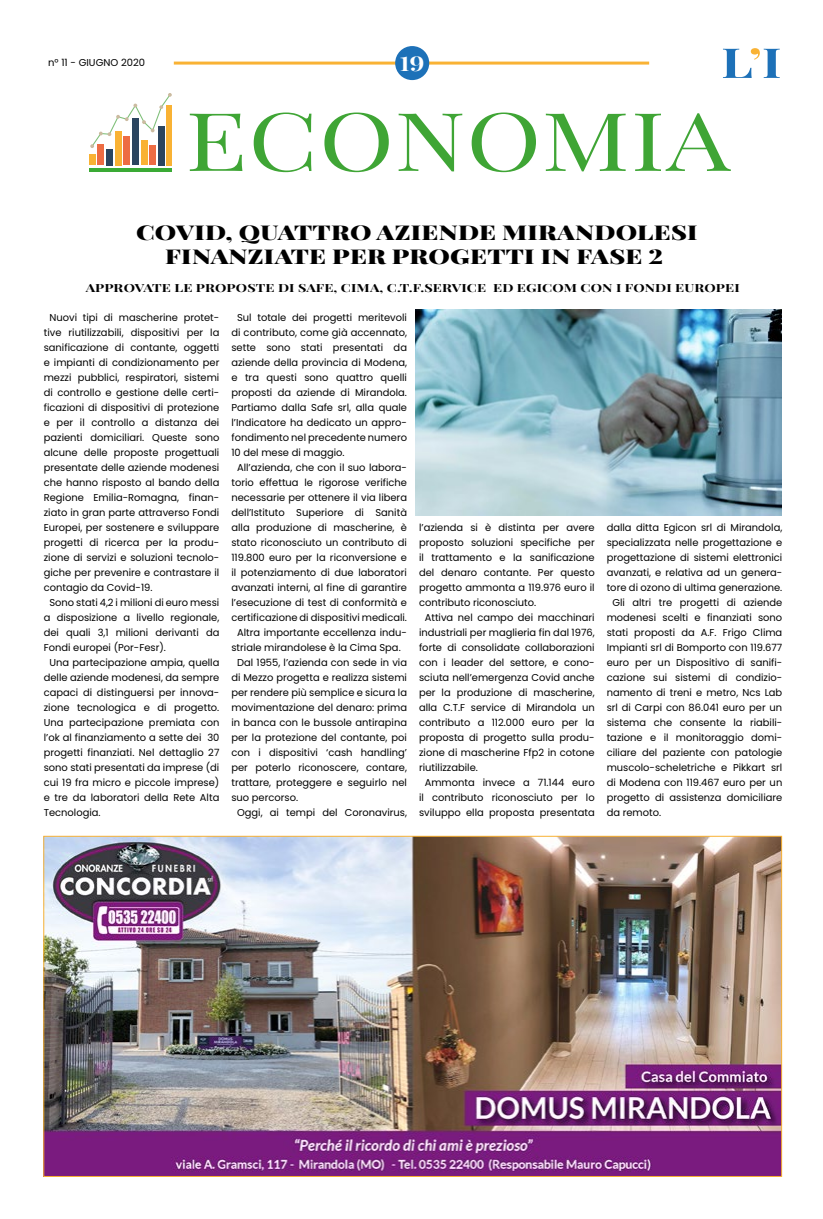
<style>
.page{position:relative;width:823px;height:1219px;background:#fff}
.page>*{position:absolute;margin:0;border:0;box-sizing:border-box;transform-origin:0 0}
.t1{font:81px "Playfair Display SC";letter-spacing:.01em;color:#3fa535;scale:1.25 1}
.ph-titolo_1piano{font:900 20px "Playfair Display SC";letter-spacing:.01em;color:#000;scale:1.3 1}
.t2{font:700 20px "Playfair Display SC";color:#fff;scale:1.25 1}
.ph-sottotitolo{font:700 11px "Playfair Display SC";letter-spacing:.01em;color:#000;scale:1.3 1}
.ph-testo_articolo{font:10px/15px "Poppins";color:#000;text-align:justify}
</style>
<div class="page">
<hr style="left:174px;top:62px;width:474px;height:3px;background:#f9b234">
<div style="left:395px;top:46px;width:34px;height:34px;background:#1d71b8;border-radius:50%"></div>
<svg style="left:723px;top:48px;width:56px;height:30px"></svg>
<hr style="left:89px;top:168px;width:82px;height:3px;background:#3aaa35">
<div style="left:89px;top:154px;width:6px;height:11px;background:#f9b234"></div>
<div style="left:97px;top:144px;width:7px;height:21px;background:#ed6c43"></div>
<div style="left:106px;top:149px;width:7px;height:16px;background:#2b455f"></div>
<div style="left:115px;top:131px;width:6px;height:34px;background:#f9b234"></div>
<div style="left:123px;top:136px;width:7px;height:29px;background:#ed6c43"></div>
<div style="left:132px;top:118px;width:6px;height:47px;background:#2b455f"></div>
<div style="left:141px;top:141px;width:6px;height:24px;background:#f9b234"></div>
<div style="left:149px;top:146px;width:7px;height:19px;background:#ed6c43"></div>
<div style="left:158px;top:126px;width:6px;height:39px;background:#2b455f"></div>
<div style="left:166px;top:105px;width:5px;height:60px;background:#f9b234"></div>
<svg style="left:90px;top:93px;width:81px;height:55px"></svg>
<img style="left:415px;top:310px;width:365px;height:205px">
<img style="left:45px;top:838px;width:734px;height:337px">
<p class="ph-testo_articolo" style="left:48px;top:55px;width:98px">n° 11 - GIUGNO 2020</p>
<h2 class="t2" style="left:399px;top:51px;width:21px">19</h2>
<h1 class="t1" style="left:185px;top:91px;width:437px">ECONOMIA</h1>
<p class="ph-titolo_1piano" style="left:136px;top:220px;width:433px">COVID, QUATTRO AZIENDE MIRANDOLESI</p>
<p class="ph-titolo_1piano" style="left:165px;top:244px;width:384px">FINANZIATE PER PROGETTI IN FASE 2</p>
<p class="ph-sottotitolo" style="left:86px;top:281px;width:504px">APPROVATE LE PROPOSTE DI SAFE, CIMA, C.T.F.SERVICE ED EGICOM CON I FONDI EUROPEI</p>
<p class="ph-testo_articolo" style="left:44px;top:310px;width:177px;text-indent:6px">Nuovi tipi di mascherine protet&shy;tive riutilizzabili, dispositivi per la sanificazione di contante, oggetti e impianti di condizionamento per mezzi pubblici, respiratori, sistemi di controllo e gestione delle certi&shy;ficazioni di dispositivi di protezione e per il controllo a distanza dei pazienti domiciliari. Queste sono alcune delle proposte progettuali presentate delle aziende modenesi che hanno risposto al bando della Regione Emilia-Romagna, finan&shy;ziato in gran parte attraverso Fondi Europei, per sostenere e sviluppare progetti di ricerca per la produ&shy;zione di servizi e soluzioni tecnolo&shy;giche per prevenire e contrastare il contagio da Covid-19.</p>
<p class="ph-testo_articolo" style="left:44px;top:595px;width:177px;text-indent:6px">Sono stati 4,2 i milioni di euro messi a disposizione a livello regionale, dei quali 3,1 milioni derivanti da Fondi europei (Por-Fesr).</p>
<p class="ph-testo_articolo" style="left:44px;top:655px;width:177px;text-indent:6px">Una partecipazione ampia, quella delle aziende modenesi, da sempre capaci di distinguersi per innova&shy;zione tecnologica e di progetto.<br>Una partecipazione premiata con l’ok al finanziamento a sette dei 30 progetti finanziati. Nel dettaglio 27 sono stati presentati da imprese (di cui 19 fra micro e piccole imprese) e tre da laboratori della Rete Alta Tecnologia.</p>
<p class="ph-testo_articolo" style="left:231px;top:310px;width:177px;text-indent:6px">Sul totale dei progetti meritevoli di contributo, come già accennato, sette sono stati presentati da aziende della provincia di Modena, e tra questi sono quattro quelli proposti da aziende di Mirandola.<br>Partiamo dalla Safe srl, alla quale l’Indicatore ha dedicato un appro&shy;fondimento nel precedente numero 10 del mese di maggio.</p>
<p class="ph-testo_articolo" style="left:231px;top:460px;width:177px;text-align:center">All’azienda, che con il suo labora&shy;torio effettua le rigorose verifiche necessarie per ottenere il via libera dell’Istituto Superiore di Sanità alla produzione di mascherine, è stato riconosciuto un contributo di 119.800 euro per la riconversione e il potenziamento di due laboratori avanzati interni, al fine di garantire l’esecuzione di test di conformità e certificazione di dispositivi medicali.</p>
<p class="ph-testo_articolo" style="left:231px;top:625px;width:177px;text-indent:6px">Altra importante eccellenza indu&shy;striale mirandolese è la Cima Spa.</p>
<p class="ph-testo_articolo" style="left:231px;top:655px;width:177px;text-indent:6px">Dal 1955, l’azienda con sede in via di Mezzo progetta e realizza sistemi per rendere più semplice e sicura la movimentazione del denaro: prima in banca con le bussole antirapina per la protezione del contante, poi con i dispositivi ‘cash handling’ per poterlo riconoscere, contare, trattare, proteggere e seguirlo nel suo percorso.</p>
<p class="ph-testo_articolo" style="left:237px;top:805px;width:171px">Oggi, ai tempi del Coronavirus,</p>
<p class="ph-testo_articolo" style="left:419px;top:520px;width:177px">l’azienda si è distinta per avere proposto soluzioni specifiche per il trattamento e la sanificazione del denaro contante. Per questo progetto ammonta a 119.976 euro il contributo riconosciuto.</p>
<p class="ph-testo_articolo" style="left:419px;top:610px;width:177px;text-indent:6px">Attiva nel campo dei macchinari industriali per maglieria fin dal 1976, forte di consolidate collaborazioni con i leader del settore, e cono&shy;sciuta nell’emergenza Covid anche per la produzione di mascherine, alla C.T.F service di Mirandola un contributo a 112.000 euro per la proposta di progetto sulla produ&shy;zione di mascherine Ffp2 in cotone riutilizzabile.</p>
<p class="ph-testo_articolo" style="left:419px;top:775px;width:177px;text-align:center">Ammonta invece a 71.144 euro il contributo riconosciuto per lo sviluppo ella proposta presentata</p>
<p class="ph-testo_articolo" style="left:606px;top:520px;width:177px">dalla ditta Egicon srl di Mirandola, specializzata nelle progettazione e progettazione di sistemi elettronici avanzati, e relativa ad un genera&shy;tore di ozono di ultima generazione.</p>
<p class="ph-testo_articolo" style="left:606px;top:595px;width:177px;text-indent:6px">Gli altri tre progetti di aziende modenesi scelti e finanziati sono stati proposti da A.F. Frigo Clima Impianti srl di Bomporto con 119.677 euro per un Dispositivo di sanifi&shy;cazione sui sistemi di condizio&shy;namento di treni e metro, Ncs Lab srl di Carpi con 86.041 euro per un sistema che consente la riabili&shy;tazione e il monitoraggio domi&shy;ciliare del paziente con patologie muscolo-scheletriche e Pikkart srl di Modena con 119.467 euro per un progetto di assistenza domiciliare da remoto.</p>
</div>
